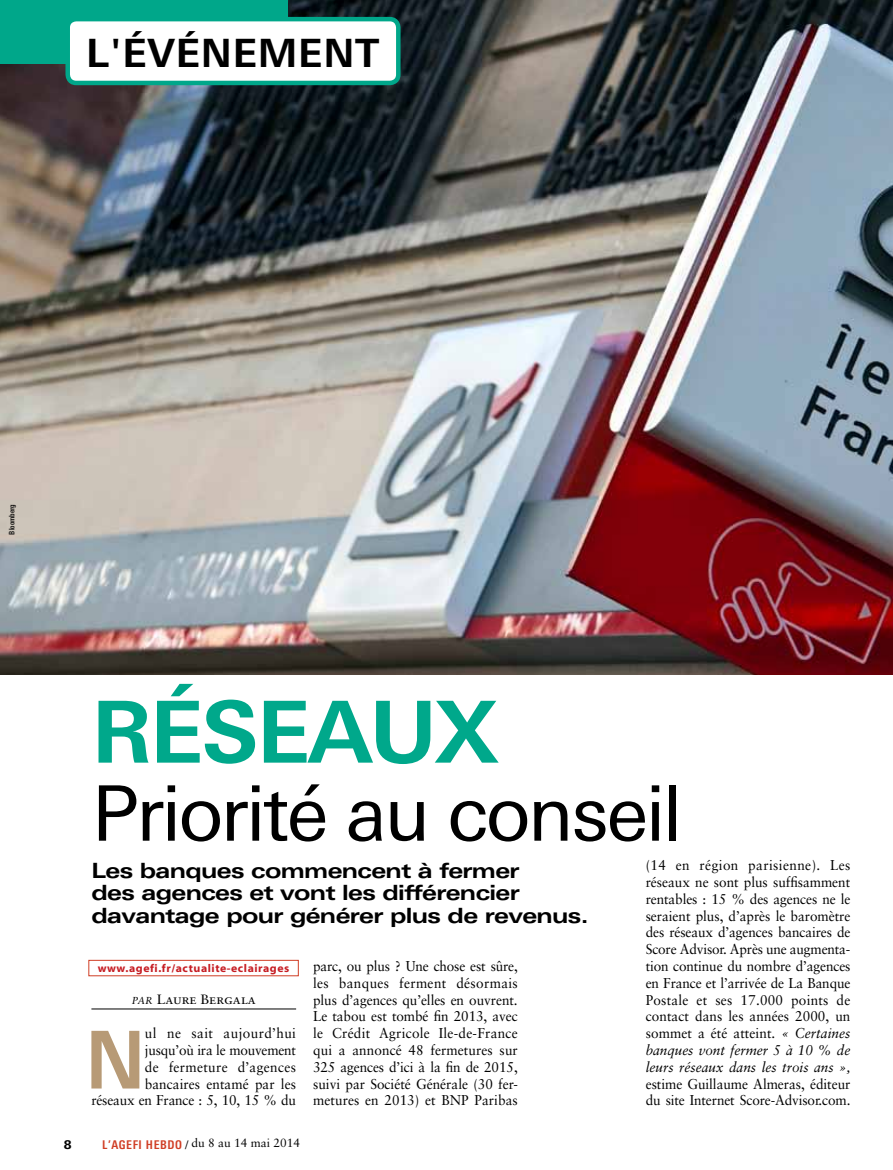
<style>
.page{position:relative;width:893px;height:1170px;background:#fff}
.page>*{position:absolute;margin:0;border:0;box-sizing:border-box;transform-origin:0 0}
.t1{font:700 85.5px "LT Univers Basic";letter-spacing:-.025em;color:#00a88b}
.t2{font:700 79.8px "LT Univers Basic";color:#b79a76;scale:.95 1}
.t3{font:76.5px "LT Univers Basic";letter-spacing:-.03em;color:#000}
.t4{font:700 39px "LT Univers Basic";letter-spacing:.02em;color:#000}
.t5{font:700 21px/22.5px "LT Univers Extd";letter-spacing:-.03em;color:#000}
.t6{font:14.25px/16.8px "Sabon";letter-spacing:.005em;color:#000;text-align:justify;scale:.95 1}
.t7{font:13.5px "Sabon Roman SC";color:#000;scale:1.05 1}
.t8{font:12px "Sabon";color:#000}
.t9{font:800 12px "LT Univers Basic";color:#000}
.t10{font:11.25px "Myriad MM 700 700";letter-spacing:.05em;color:#c61d23}
.t11{font:500 condensed 7.5px "LT Univers";color:#000}
.s1{font-family:"Sabon";font-style:italic;font-size:10.2px}
.s2{font-family:"LT Univers";font-weight:700;font-stretch:condensed;color:#d03e25}
.s3{font-style:italic}
</style>
<div class="page">
<img style="left:0;top:0;width:893px;height:675px">
<hr style="left:91px;top:1008px;width:205px;height:1px;background:#000">
<div style="left:0;top:0;width:287px;height:64px;background:#00a78a"></div>
<div style="left:68px;top:19px;width:330px;height:64px;background:#fff;border-radius:9px"></div>
<div style="left:65px;top:17px;width:336px;height:68px;border:4px solid #00a78a;border-radius:9px"></div>
<div style="left:88px;top:959px;width:211px;height:17px;border:1px solid #d03e25"></div>
<h3 class="t4" style="left:86px;top:29px;width:295px">L'ÉVÉN EMENT</h3>
<p class="t11" style="left:7px;top:534px;width:32px;rotate:-90deg">Bloomberg</p>
<h1 class="t1" style="left:91px;top:680px;width:408px">RÉSEAUX</h1>
<h3 class="t3" style="left:91px;top:769px;width:592px">Priorité au conseil</h3>
<h3 class="t5" style="left:91px;top:858px;width:499px">Les banques commencent à fermer<br>des agences et vont les différencier davantage pour générer plus de revenus.</h3>
<p class="t10" style="left:98px;top:962px;width:193px">www.agefi.fr/actualite-eclairages</p>
<p class="t7" style="left:132px;top:991px;width:120px"><span class="s1">par</span> Laure Bergala</p>
<h2 class="t2" style="left:85px;top:1011px;width:65px">N</h2>
<p class="t6" style="left:91px;top:1024px;width:217px;text-align:right">ul ne sait aujourd’hui<br>jusqu’où ira le mouvement<br>de fermeture d’agences bancaires entamé par les<br>réseaux en France : 5, 10, 15 % du</p>
<p class="t9" style="left:64px;top:1136px;width:9px">8</p>
<p class="t8" style="left:102px;top:1135px;width:200px"><span class="s2">L’AGEFI HEBDO</span> / du 8 au 14 mai 2014</p>
<p class="t6" style="left:313px;top:957px;width:217px">parc, ou plus ? Une chose est sûre, les banques ferment désormais plus d’agences qu’elles en ouvrent.<br>Le tabou est tombé fin 2013, avec le Crédit Agricole Ile-de-France qui a annoncé 48 fermetures sur 325 agences d’ici à la fin de 2015, suivi par Société Générale (30 fer&shy;metures en 2013) et BNP Paribas</p>
<p class="t6" style="left:646px;top:856px;width:217px">(14 en région parisienne). Les réseaux ne sont plus suffisamment rentables : 15 % des agences ne le seraient plus, d’après le baromètre des réseaux d’agences bancaires de Score Advisor. Après une augmenta&shy;tion continue du nombre d’agences en France et l’arrivée de La Banque Postale et ses 17.000 points de contact dans les années 2000, un sommet a été atteint. <span class="s3">« Certaines banques vont fermer 5 à 10 % de leurs réseaux dans les trois ans »,</span></p>
<p class="t6" style="left:646px;top:1074px;width:217px">estime Guillaume Almeras, éditeur du site Internet Score-Advisor.com.</p>
</div>
